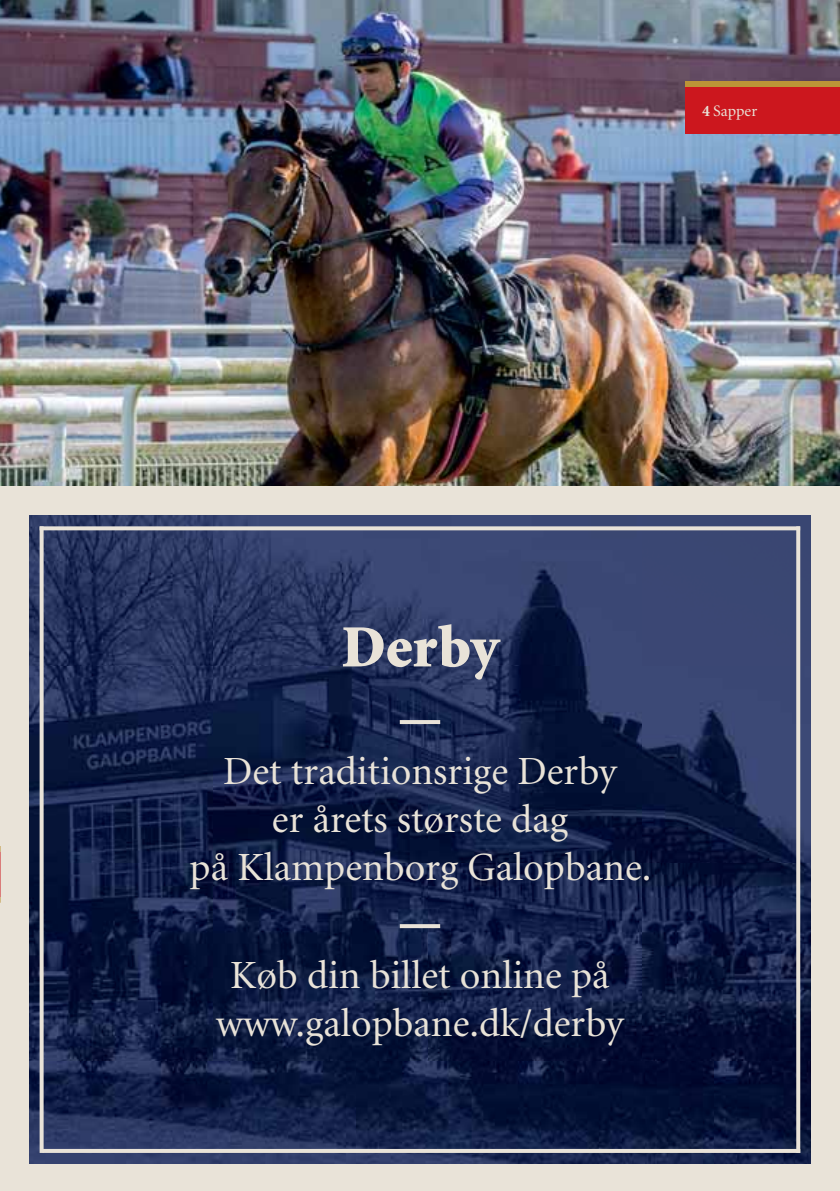
<style>
.page{position:relative;width:840px;height:1191px;background:#fff}
.page>*{position:absolute;margin:0;border:0;box-sizing:border-box;transform-origin:0 0}
.t1{font:900 60px "Minion";color:#e9e3d8}
.t2{font:40px/48px "Minion";color:#e9e3d8;text-align:center}
.t3{font:16px "Minion";color:#e9e3d8}
.s1{font-weight:700}
</style>
<div class="page">
<img style="left:0;top:0;width:839px;height:486px">
<div style="left:684px;top:87px;width:155px;height:46px;background:#cc171e"></div>
<div style="left:684px;top:81px;width:155px;height:6px;background:#bc9437"></div>
<img style="left:28px;top:515px;width:783px;height:649px">
<div style="left:811px;top:486px;width:28px;height:705px;background:#e9e3d8"></div>
<div style="left:0;top:486px;width:839px;height:29px;background:#e9e3d8"></div>
<div style="left:0;top:1164px;width:839px;height:27px;background:#e9e3d8"></div>
<div style="left:0;top:486px;width:28px;height:705px;background:#e9e3d8"></div>
<svg style="left:399px;top:720px;width:41px;height:4px"></svg>
<svg style="left:399px;top:924px;width:41px;height:4px"></svg>
<svg style="left:40px;top:530px;width:4px;height:623px;background:#d5d0ca"></svg>
<svg style="left:795px;top:530px;width:4px;height:619px;background:#aaaaaf"></svg>
<svg style="left:40px;top:526px;width:759px;height:4px;background:#d9d4ce"></svg>
<hr style="left:43px;top:1149px;width:756px;height:4px;background:#e9e3d8">
<p class="t3" style="left:701px;top:105px;width:57px"><span class="s1">4</span> Sapper</p>
<h1 class="t1" style="left:341px;top:624px;width:159px">Derby</h1>
<p class="t2" style="left:189px;top:750px;width:463px">Det traditionsrige Derby<br>er årets største dag<br>på Klampenborg Galopbane.</p>
<p class="t2" style="left:216px;top:954px;width:409px">Køb din billet online på www.galopbane.dk/derby</p>
</div>
